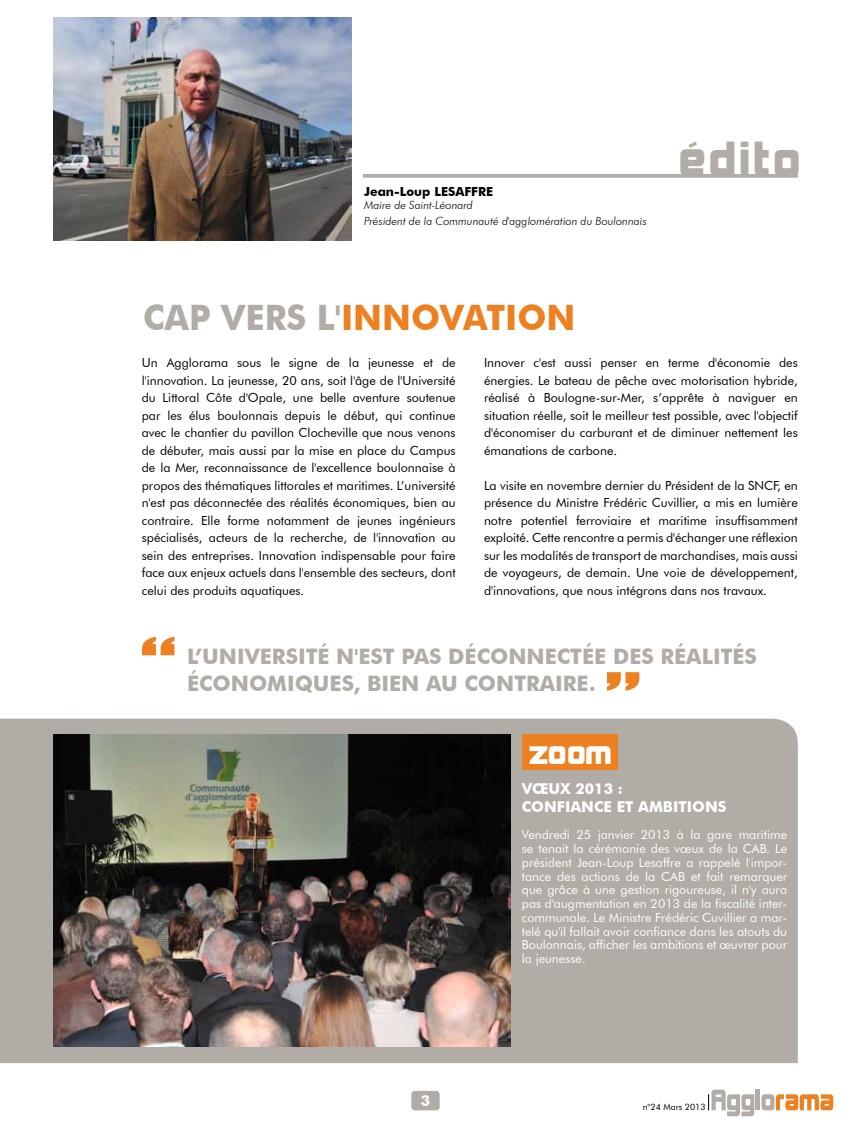
<style>
.page{position:relative;width:851px;height:1134px;background:#fff}
.page>*{position:absolute;margin:0;border:0;box-sizing:border-box;transform-origin:0 0}
.t1{font:45px "Kimberley";letter-spacing:.08em;color:#b1aca6}
.t2{font:700 35px "Futura BT";color:#ed8121}
.t3{font:30.62px "Kimberley";color:#fff}
.t4{font:700 21.38px/27.4px "Futura BT";color:#b1aca6}
.t5{font:700 15px/17.5px "Futura BT";color:#fff}
.t6{font:12.5px/17.5px "Futura BT";color:#000;text-align:justify}
.t7{font:12.5px/13.8px "Futura BT";color:#fff;text-align:justify}
.t8{font:700 12.5px "Futura BT";color:#000}
.t9{font:italic 300 11.25px/16px "Futura BT";color:#000}
.t10{font:8.75px "Futura BT";color:#000}
.s1{color:#b1aca6}
</style>
<div class="page">
<div style="left:0;top:719px;width:797px;height:344px;background:#b1aca6"></div>
<svg style="left:363px;top:174px;width:434px;height:4px;background:#b5b1ab"></svg>
<div style="left:755px;top:1089px;width:5px;height:21px;background:#b1aca6"></div>
<svg style="left:761px;top:1094px;width:72px;height:16px"></svg>
<svg style="left:708px;top:1089px;width:46px;height:27px"></svg>
<div style="left:411px;top:1091px;width:28px;height:19px;background:#b1aca6;border-radius:4px"></div>
<img style="left:53px;top:734px;width:457px;height:312px">
<div style="left:522px;top:734px;width:95px;height:36px;background:#ed8121"></div>
<svg style="left:142px;top:637px;width:32px;height:18px"></svg>
<svg style="left:607px;top:672px;width:32px;height:19px"></svg>
<img style="left:53px;top:18px;width:299px;height:223px">
<p class="t8" style="left:364px;top:184px;width:86px">JEAN-LOUP LESA</p>
<p class="t8" style="left:464px;top:184px;width:29px">FFRE</p>
<p class="t9" style="left:364px;top:197px;width:284px">Maire de Saint-Léonard<br>Président de la Communauté d'agglomération du Boulonnais</p>
<h2 class="t2" style="left:143px;top:297px;width:433px"><span class="s1">CAP VERS L'</span>INNOVATIO N</h2>
<h1 class="t1" style="left:679px;top:134px;width:122px">édito</h1>
<p class="t6" style="left:142px;top:354px;width:315px">Un Agglorama sous le signe de la jeunesse et de l'innovation. La jeunesse, 20 ans, soit l'âge de l'Université du Littoral Côte d'Opale, une belle aventure soutenue par les élus boulonnais depuis le début, qui continue avec le chantier du pavillon Clocheville que nous venons de débuter, mais aussi par la mise en place du Campus de la Mer, reconnaissance de l'excellence boulonnaise à propos des thématiques littorales et maritimes. L’université n'est pas déconnectée des réalités économiques, bien au contraire. Elle forme notamment de jeunes ingénieurs spécialisés, acteurs de la recherche, de l'innovation au sein des entreprises. Innovation indispensable pour faire face aux enjeux actuels dans l'ensemble des secteurs, dont celui des produits aquatiques.</p>
<p class="t6" style="left:484px;top:354px;width:315px">Innover c'est aussi penser en terme d'économie des énergies. Le bateau de pêche avec motorisation hybride, réalisé à Boulogne-sur-Mer, s’apprête à naviguer en situation réelle, soit le meilleur test possible, avec l'objectif d'économiser du carburant et de diminuer nettement les émanations de carbone.</p>
<p class="t6" style="left:484px;top:476px;width:315px">La visite en novembre dernier du Président de la SNCF, en présence du Ministre Frédéric Cuvillier, a mis en lumière notre potentiel ferroviaire et maritime insuffisamment exploité. Cette rencontre a permis d'échanger une réflexion sur les modalités de transport de marchandises, mais aussi de voyageurs, de demain. Une voie de développement, d'innovations, que nous intégrons dans nos travaux.</p>
<h3 class="t4" style="left:187px;top:642px;width:571px">L’UNIVERSITÉ N'EST PAS DÉCONNECTÉE DES RÉALITÉS<br>ÉCONOMIQUES, BIEN AU CONTRAIRE.</h3>
<p class="t5" style="left:421px;top:1092px;width:11px">3</p>
<h3 class="t3" style="left:528px;top:735px;width:84px">zoom</h3>
<p class="t5" style="left:521px;top:780px;width:206px">VŒUX 2013 :<br>CONFIANCE ET AMBITIONS</p>
<p class="t7" style="left:521px;top:828px;width:267px">Vendredi 25 janvier 2013 à la gare maritime se tenait la cérémonie des vœux de la CAB. Le président Jean-Loup Lesaffre a rappelé l'impor&shy;tance des actions de la CAB et fait remarquer que grâce à une gestion rigoureuse, il n'y aura pas d'augmentation en 2013 de la fiscalité inter&shy;communale. Le Ministre Frédéric Cuvillier a mar&shy;telé qu'il fallait avoir confiance dans les atouts du Boulonnais, afficher les ambitions et œuvrer pour la jeunesse.</p>
<p class="t10" style="left:642px;top:1102px;width:64px">n°24 Mars 2013</p>
</div>
